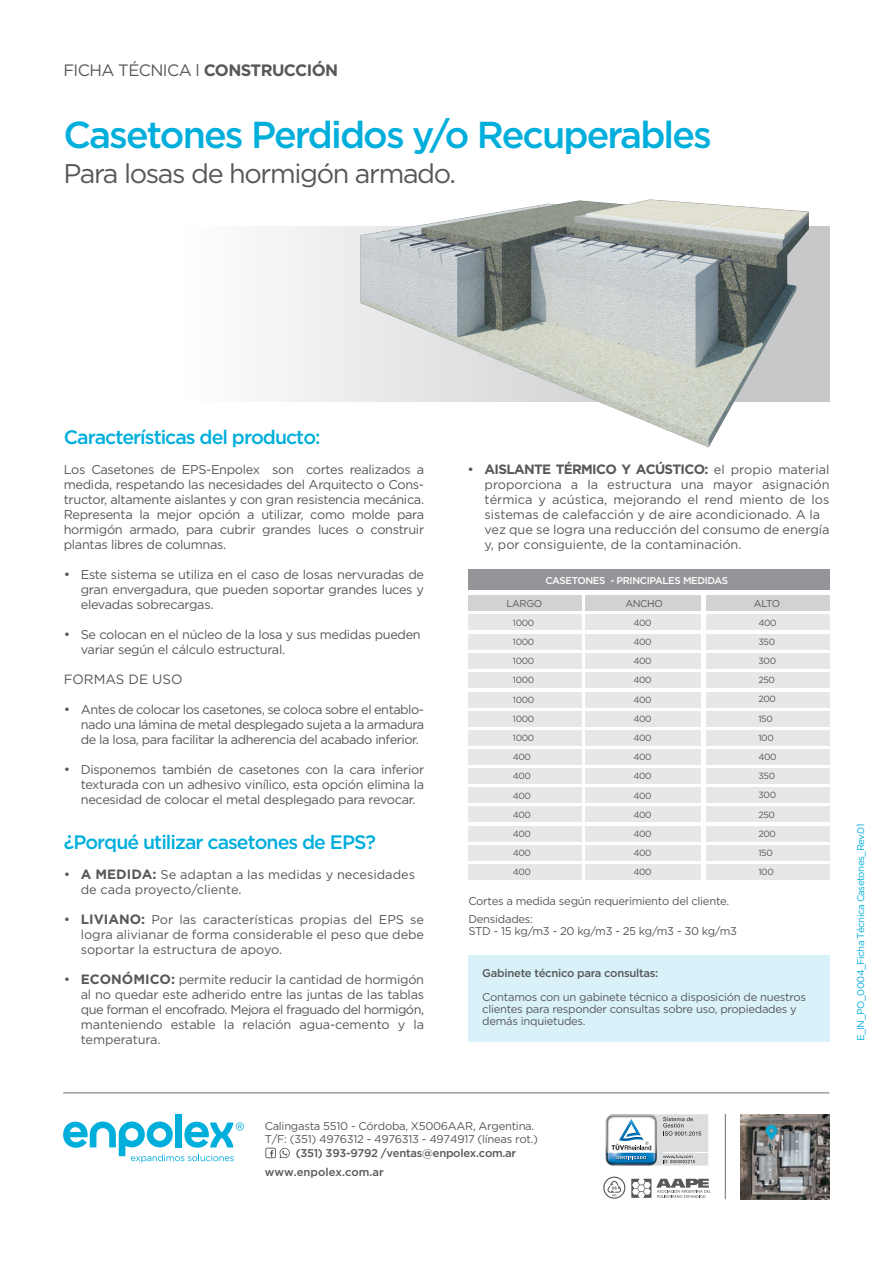
<style>
.page{position:relative;width:893px;height:1263px;background:#fff}
.page>*{position:absolute;margin:0;border:0;box-sizing:border-box;transform-origin:0 0}
.t1{font:500 37.5px "Gotham";letter-spacing:-.05em;color:#00aedc}
.t2{font:27px "Gotham";letter-spacing:-.05em;color:#57585a}
.t3{font:500 19.5px "Gotham";letter-spacing:-.05em;color:#00aedc}
.t4{font:16.5px "Gotham";letter-spacing:-.035em;color:#57585a}
.t5{font:700 13.5px "Gotham";letter-spacing:-.05em;color:#57585a}
.t6{font:13.5px "Gotham";color:#57585a}
.t7{font:12.75px/15px "Gotham";letter-spacing:-.02em;color:#57585a;text-align:justify}
.t8{font:12.75px/15px "Gotham";color:#57585a}
.t9{font:11.25px/12px "Gotham";letter-spacing:-.025em;color:#57585a}
.t10{font:500 11.25px/19.5px "Gotham";letter-spacing:-.025em;color:#57585a}
.t11{font:500 9.9px "Gotham";letter-spacing:-.04em;color:#fff}
.t12{font:9.9px "Gotham";letter-spacing:-.04em;color:#57585a}
.t13{font:9.75px "Gotham";letter-spacing:-.05em;color:#00aedc}
.t14{font:9px/19.2px "Gotham";color:#57585a}
.s1{font-weight:700}
.s2{font-size:13.5px}
.s3{font-weight:700;font-size:13.5px}
.s4{font-weight:400}
.s5{font-weight:400;font-size:12.75px}
</style>
<div class="page">
<div style="left:64px;top:226px;width:766px;height:176px;background:linear-gradient(to bottom,#f9f9fa,#f9f9fa)"></div>
<img style="left:350px;top:199px;width:480px;height:249px">
<div style="left:468px;top:955px;width:362px;height:86px;background:#d9f2f9"></div>
<div style="left:468px;top:595px;width:113px;height:16px;background:#d1d2d4"></div>
<div style="left:468px;top:570px;width:362px;height:20px;background:#939598"></div>
<div style="left:706px;top:595px;width:124px;height:16px;background:#d1d2d4"></div>
<div style="left:706px;top:614px;width:124px;height:16px;background:#e6e7e9"></div>
<div style="left:706px;top:633px;width:124px;height:16px;background:#e6e7e9"></div>
<div style="left:706px;top:653px;width:124px;height:16px;background:#e6e7e9"></div>
<div style="left:706px;top:672px;width:124px;height:16px;background:#e6e7e9"></div>
<div style="left:706px;top:691px;width:124px;height:16px;background:#e6e7e9"></div>
<div style="left:706px;top:711px;width:124px;height:16px;background:#e6e7e9"></div>
<div style="left:585px;top:595px;width:116px;height:16px;background:#d1d2d4"></div>
<div style="left:585px;top:614px;width:116px;height:16px;background:#e6e7e9"></div>
<div style="left:585px;top:633px;width:116px;height:16px;background:#e6e7e9"></div>
<div style="left:585px;top:653px;width:116px;height:16px;background:#e6e7e9"></div>
<div style="left:585px;top:672px;width:116px;height:16px;background:#e6e7e9"></div>
<div style="left:585px;top:691px;width:116px;height:16px;background:#e6e7e9"></div>
<div style="left:585px;top:711px;width:116px;height:16px;background:#e6e7e9"></div>
<div style="left:468px;top:614px;width:113px;height:16px;background:#e6e7e9"></div>
<div style="left:468px;top:633px;width:113px;height:16px;background:#e6e7e9"></div>
<div style="left:468px;top:653px;width:113px;height:16px;background:#e6e7e9"></div>
<div style="left:468px;top:672px;width:113px;height:16px;background:#e6e7e9"></div>
<div style="left:468px;top:691px;width:113px;height:16px;background:#e6e7e9"></div>
<div style="left:468px;top:711px;width:113px;height:16px;background:#e6e7e9"></div>
<div style="left:706px;top:730px;width:124px;height:16px;background:#e6e7e9"></div>
<div style="left:585px;top:730px;width:116px;height:16px;background:#e6e7e9"></div>
<div style="left:468px;top:730px;width:113px;height:16px;background:#e6e7e9"></div>
<div style="left:706px;top:748px;width:124px;height:16px;background:#e6e7e9"></div>
<div style="left:706px;top:768px;width:124px;height:16px;background:#e6e7e9"></div>
<div style="left:706px;top:787px;width:124px;height:16px;background:#e6e7e9"></div>
<div style="left:706px;top:806px;width:124px;height:16px;background:#e6e7e9"></div>
<div style="left:706px;top:826px;width:124px;height:16px;background:#e6e7e9"></div>
<div style="left:706px;top:845px;width:124px;height:16px;background:#e6e7e9"></div>
<div style="left:585px;top:748px;width:116px;height:16px;background:#e6e7e9"></div>
<div style="left:585px;top:768px;width:116px;height:16px;background:#e6e7e9"></div>
<div style="left:585px;top:787px;width:116px;height:16px;background:#e6e7e9"></div>
<div style="left:585px;top:806px;width:116px;height:16px;background:#e6e7e9"></div>
<div style="left:585px;top:826px;width:116px;height:16px;background:#e6e7e9"></div>
<div style="left:585px;top:845px;width:116px;height:16px;background:#e6e7e9"></div>
<div style="left:468px;top:748px;width:113px;height:16px;background:#e6e7e9"></div>
<div style="left:468px;top:768px;width:113px;height:16px;background:#e6e7e9"></div>
<div style="left:468px;top:787px;width:113px;height:16px;background:#e6e7e9"></div>
<div style="left:468px;top:806px;width:113px;height:16px;background:#e6e7e9"></div>
<div style="left:468px;top:826px;width:113px;height:16px;background:#e6e7e9"></div>
<div style="left:468px;top:845px;width:113px;height:16px;background:#e6e7e9"></div>
<div style="left:706px;top:864px;width:124px;height:16px;background:#e6e7e9"></div>
<div style="left:585px;top:864px;width:116px;height:16px;background:#e6e7e9"></div>
<div style="left:468px;top:864px;width:113px;height:16px;background:#e6e7e9"></div>
<hr style="left:63px;top:1092px;width:766px;height:1px;background:#6c6d70">
<div style="left:175px;top:1114px;width:7px;height:33px;background:#00aedc"></div>
<svg style="left:63px;top:1121px;width:181px;height:41px"></svg>
<svg style="left:265px;top:1148px;width:25px;height:10px"></svg>
<svg style="left:606px;top:1114px;width:102px;height:51px"></svg>
<svg style="left:603px;top:1176px;width:22px;height:23px"></svg>
<hr style="left:725px;top:1114px;width:1px;height:85px;background:#6c6d70">
<img style="left:740px;top:1114px;width:89px;height:85px">
<svg style="left:766px;top:1125px;width:11px;height:15px"></svg>
<svg style="left:631px;top:1179px;width:80px;height:19px"></svg>
<p class="t4" style="left:63px;top:61px;width:276px">FICHA TÉCNICA l <span class="s1">CONSTRUCCIÓN</span></p>
<h1 class="t1" style="left:63px;top:113px;width:650px">Casetones Perdidos y/o Recuperables</h1>
<h2 class="t2" style="left:63px;top:158px;width:394px">Para losas de hormigón armado.</h2>
<h3 class="t3" style="left:64px;top:426px;width:258px">Características del producto:</h3>
<p class="t7" style="left:64px;top:462px;width:362px">Los Casetones de EPS-Enpolex son cortes realizados a medida, respetando las necesidades del Arquitecto o Cons&shy;tructor, altamente aislantes y con gran resistencia mecánica.<br>Representa la mejor opción a utilizar, como molde para hormigón armado, para cubrir grandes luces o construir plantas libres de columnas.</p>
<p class="t7" style="left:81px;top:567px;width:345px;text-indent:-17px"><span class="s2">•</span> Este sistema se utiliza en el caso de losas nervuradas de gran envergadura, que pueden soportar grandes luces y elevadas sobrecargas.</p>
<p class="t7" style="left:81px;top:627px;width:342px;text-indent:-17px"><span class="s2">•</span> Se colocan en el núcleo de la losa y sus medidas pueden variar según el cálculo estructural.</p>
<p class="t6" style="left:64px;top:672px;width:120px">FORMAS DE USO</p>
<p class="t7" style="left:81px;top:702px;width:345px;text-indent:-17px"><span class="s2">•</span> Antes de colocar los casetones, se coloca sobre el entablo&shy;nado una lámina de metal desplegado sujeta a la armadura de la losa, para facilitar la adherencia del acabado inferior.</p>
<p class="t7" style="left:81px;top:762px;width:345px;text-indent:-17px"><span class="s2">•</span> Disponemos también de casetones con la cara inferior texturada con un adhesivo vinílico, esta opción elimina la necesidad de colocar el metal desplegado para revocar.</p>
<h3 class="t3" style="left:64px;top:831px;width:314px">¿Porqué utilizar casetones de EPS?</h3>
<p class="t8" style="left:81px;top:867px;width:336px;text-indent:-17px"><span class="s2">•</span> <span class="s3">A MEDIDA:</span> Se adaptan a las medidas y necesidades de cada proyecto/cliente.</p>
<p class="t7" style="left:81px;top:912px;width:345px;text-indent:-17px"><span class="s2">•</span> <span class="s3">LIVIANO:</span> Por las características propias del EPS se logra alivianar de forma considerable el peso que debe soportar la estructura de apoyo.</p>
<p class="t7" style="left:81px;top:972px;width:345px;text-indent:-17px"><span class="s2">•</span> <span class="s3">ECONÓMICO:</span> permite reducir la cantidad de hormigón al no quedar este adherido entre las juntas de las tablas que forman el encofrado. Mejora el fraguado del hormigón, manteniendo estable la relación agua-cemento y la temperatura.</p>
<p class="t5" style="left:467px;top:462px;width:364px"><span class="s4">•</span> AISLANTE TÉRMICO Y ACÚSTICO: <span class="s5">el propio material</span></p>
<p class="t8" style="left:485px;top:477px;width:347px">proporciona a la estructura una mayor asignación térmica y acústica, mejorando el rend miento de los sistemas de calefacción y de aire acondicionado. A la vez que se logra una reducción del consumo de energía y, por consiguiente, de la contaminación.</p>
<p class="t11" style="left:545px;top:575px;width:184px">CASETONES - PRINCIPALES MEDIDAS</p>
<p class="t12" style="left:506px;top:598px;width:37px">LARGO</p>
<p class="t12" style="left:625px;top:598px;width:39px">ANCHO</p>
<p class="t12" style="left:754px;top:598px;width:28px">ALTO</p>
<p class="t14" style="left:513px;top:613px;width:23px">1000<br>1000<br>1000<br>1000<br>1000<br>1000<br>1000<br>400<br>400<br>400<br>400<br>400<br>400<br>400</p>
<p class="t14" style="left:633px;top:613px;width:20px;text-align:justify">400<br>400<br>400<br>400<br>400<br>400<br>400<br>400<br>400<br>400<br>400<br>400<br>400<br>400</p>
<p class="t14" style="left:758px;top:613px;width:20px">400<br>350<br>300<br>250<br>200<br>150<br>100<br>400<br>350<br>300<br>250<br>200<br>150<br>100</p>
<p class="t9" style="left:468px;top:891px;width:262px;line-height:18.3px">Cortes a medida según requerimiento del cliente.<br>Densidades:</p>
<p class="t9" style="left:468px;top:925px;width:270px">STD - 15 kg/m3 - 20 kg/m3 - 25 kg/m3 - 30 kg/m3</p>
<p class="t10" style="left:482px;top:963px;width:177px">Gabinete técnico para consultas:</p>
<p class="t9" style="left:482px;top:991px;width:325px">Contamos con un gabinete técnico a disposición de nuestros clientes para responder consultas sobre uso, propiedades y demás inquietudes.</p>
<p class="t13" style="left:855px;top:1041px;width:219px;rotate:-90deg">E_IN_PO_0004_Ficha Técnica Casetones_Rev.01</p>
<p class="t9" style="left:265px;top:1119px;width:275px;line-height:13.5px">Calingasta 5510 - Córdoba, X5006AAR, Argentina.<br>T/F: (351) 4976312 - 4976313 - 4974917 (líneas rot.)</p>
<p class="t10" style="left:265px;top:1143px;width:253px;text-indent:31px">(351) 393-9792 /ventas@enpolex.com.ar www.enpolex.com.ar</p>
</div>
